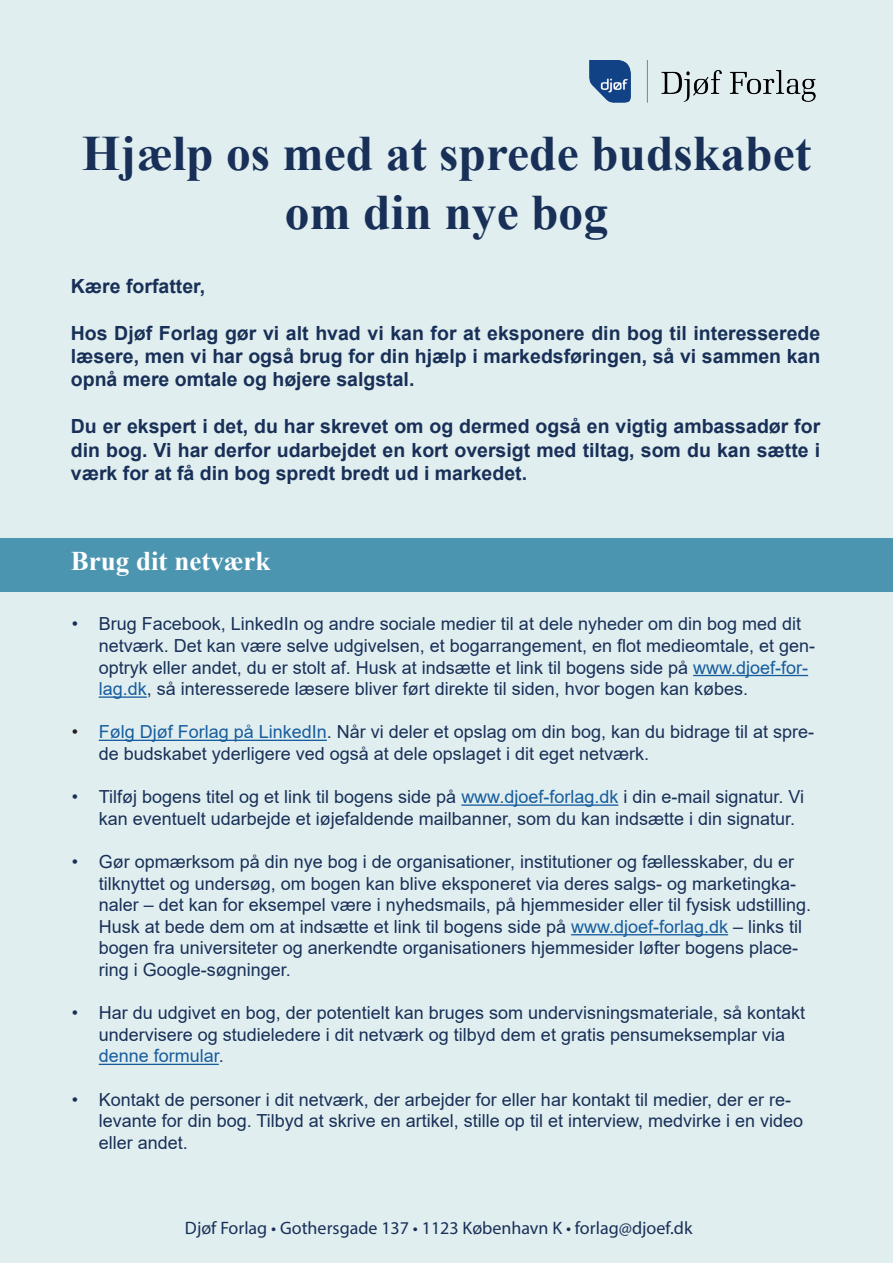
<style>
.page{position:relative;width:893px;height:1263px;background:#e1eeef}
.page>*{position:absolute;margin:0;border:0;box-sizing:border-box;transform-origin:0 0}
.t1{font:700 49.5px/59.4px "Times New Roman";color:#183058;text-align:center}
.t2{font:700 27px "Times New Roman";color:#fff}
.t3{font:700 19.5px/23.4px "Arial";color:#183058;text-align:justify}
.t4{font:18px/21.6px "Arial";color:#183058}
.t5{font:18px "Myriad Pro";color:#183058}
.s1{color:#175d9e}
.s2{color:#231f20}
</style>
<div class="page">
<div style="left:0;top:538px;width:893px;height:53px;background:#4c95b0"></div>
<hr style="left:693px;top:675px;width:115px;height:1px;background:#175d9e">
<hr style="left:99px;top:696px;width:48px;height:2px;background:#175d9e">
<hr style="left:99px;top:740px;width:228px;height:1px;background:#175d9e">
<hr style="left:461px;top:804px;width:157px;height:2px;background:#175d9e">
<hr style="left:571px;top:934px;width:157px;height:1px;background:#175d9e">
<hr style="left:99px;top:1064px;width:120px;height:1px;background:#175d9e">
<img style="left:590px;top:60px;width:225px;height:42px">
<p class="t1" style="left:82px;top:122px;width:731px">Hjælp os med at sprede budskabet om din nye bog</p>
<p class="t3" style="left:71px;top:274px;width:136px">Kære forfatter,</p>
<p class="t3" style="left:71px;top:321px;width:751px">Hos Djøf Forlag gør vi alt hvad vi kan for at eksponere din bog til interesserede læsere, men vi har også brug for din hjælp i markedsføringen, så vi sammen kan opnå mere omtale og højere salgstal.</p>
<p class="t3" style="left:71px;top:415px;width:751px">Du er ekspert i det, du har skrevet om og dermed også en vigtig ambassadør for din bog. Vi har derfor udarbejdet en kort oversigt med tiltag, som du kan sætte i værk for at få din bog spredt bredt ud i markedet.</p>
<p class="t2" style="left:71px;top:541px;width:201px">Brug dit netværk</p>
<p class="t4" style="left:99px;top:613px;width:718px;text-indent:-27px">• Brug Facebook, LinkedIn og andre sociale medier til at dele nyheder om din bog med dit netværk. Det kan være selve udgivelsen, et bogarrangement, en flot medieomtale, et gen&shy;optryk eller andet, du er stolt af. Husk at indsætte et link til bogens side på <span class="s1">www.djoef-for&shy;lag.dk</span>, så interesserede læsere bliver ført direkte til siden, hvor bogen kan købes.</p>
<p class="t4" style="left:99px;top:721px;width:717px;text-indent:-27px"><span class="s2">•</span> <span class="s1">Følg Djøf Forlag på LinkedIn</span>. Når vi deler et opslag om din bog, kan du bidrage til at spre&shy;de budskabet yderligere ved også at dele opslaget i dit eget netværk.</p>
<p class="t4" style="left:99px;top:786px;width:707px;text-indent:-27px">• Tilføj bogens titel og et link til bogens side på <span class="s1">www.djoef-forlag.dk</span> i din e-mail signatur. Vi kan eventuelt udarbejde et iøjefaldende mailbanner, som du kan indsætte i din signatur.</p>
<p class="t4" style="left:99px;top:851px;width:714px;text-indent:-27px">• Gør opmærksom på din nye bog i de organisationer, institutioner og fællesskaber, du er tilknyttet og undersøg, om bogen kan blive eksponeret via deres salgs- og marketingka&shy;naler – det kan for eksempel være i nyhedsmails, på hjemmesider eller til fysisk udstilling.<br>Husk at bede dem om at indsætte et link til bogens side på <span class="s1">www.djoef-forlag.dk</span> – links til bogen fra universiteter og anerkendte organisationers hjemmesider løfter bogens place&shy;ring i Google-søgninger.</p>
<p class="t4" style="left:99px;top:1002px;width:708px;text-indent:-27px">• Har du udgivet en bog, der potentielt kan bruges som undervisningsmateriale, så kontakt undervisere og studieledere i dit netværk og tilbyd dem et gratis pensumeksemplar via <span class="s1">denne formular</span>.</p>
<p class="t4" style="left:99px;top:1088px;width:706px;text-indent:-27px">• Kontakt de personer i dit netværk, der arbejder for eller har kontakt til medier, der er re&shy;levante for din bog. Tilbyd at skrive en artikel, stille op til et interview, medvirke i en video eller andet.</p>
<p class="t5" style="left:185px;top:1217px;width:509px">Djøf Forlag • Gothersgade 137 • 1123 København K • forlag@djoef.dk</p>
</div>
